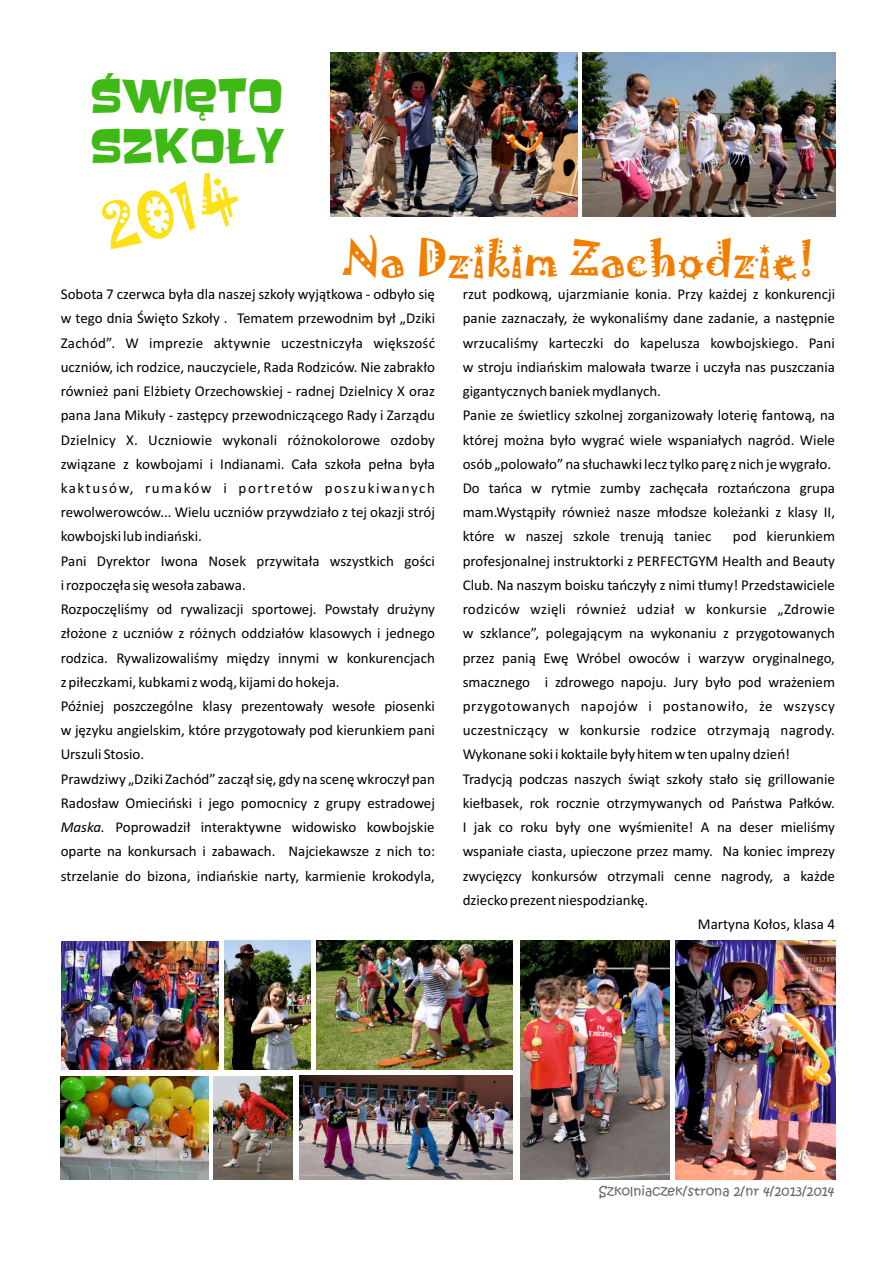
<style>
.page{position:relative;width:893px;height:1263px;background:#fff}
.page>*{position:absolute;margin:0;border:0;box-sizing:border-box;transform-origin:0 0}
.t1{font:57.75px "Jokerman";color:#fbe116}
.t2{font:43.95px "Jokerman";color:#f27e00}
.t3{font:41.85px/50.4px "Baveuse";color:#3eb915}
.t4{font:15px/24.2px "Calibri";color:#000}
.t5{font:15px "Calibri";letter-spacing:.02em;color:#000}
.t6{font:15px "Calibri";letter-spacing:.04em;color:#000}
.t7{font:13.05px "Kristen ITC";color:#686868}
.s1{font-style:italic}
</style>
<div class="page">
<img style="left:521px;top:941px;width:148px;height:238px">
<img style="left:214px;top:1076px;width:78px;height:104px">
<img style="left:61px;top:1076px;width:147px;height:104px">
<img style="left:583px;top:52px;width:252px;height:165px">
<img style="left:300px;top:1075px;width:213px;height:105px">
<img style="left:225px;top:941px;width:86px;height:129px">
<img style="left:316px;top:940px;width:196px;height:129px">
<img style="left:331px;top:52px;width:246px;height:165px">
<img style="left:676px;top:941px;width:159px;height:239px">
<img style="left:61px;top:941px;width:157px;height:128px">
<h3 class="t3" style="left:90px;top:73px;width:197px">ŚWIĘTO<br>SZKOŁY</h3>
<h1 class="t1" style="left:98px;top:203px;width:139px;rotate:-15deg">2014</h1>
<p class="t4" style="left:61px;top:283px;width:376px">Sobota 7 czerwca była dla naszej szkoły wyjątkowa - odbyło się w tego dnia Święto Szkoły . Tematem przewodnim był „Dziki Zachód”. W imprezie aktywnie uczestniczyła większość uczniów, ich rodzice, nauczyciele, Rada Rodziców. Nie zabrakło również pani Elżbiety Orzechowskiej - radnej Dzielnicy X oraz pana Jana Mikuły - zastępcy przewodniczącego Rady i Zarządu Dzielnicy X. Uczniowie wykonali różnokolorowe ozdoby związane z kowbojami i Indianami. Cała szkoła pełna była kaktusów, rumaków i portretów poszukiwanych rewolwerowców... Wielu uczniów przywdziało z tej okazji strój kowbojski lub indiański.<br>Pani Dyrektor Iwona Nosek przywitała wszystkich gości i rozpoczęła się wesoła zabawa.<br>Rozpoczęliśmy od rywalizacji sportowej. Powstały drużyny złożone z uczniów z różnych oddziałów klasowych i jednego rodzica. Rywalizowaliśmy między innymi w konkurencjach z piłeczkami, kubkami z wodą, kijami do hokeja.<br>Później poszczególne klasy prezentowały wesołe piosenki w języku angielskim, które przygotowały pod kierunkiem pani Urszuli Stosio.<br>Prawdziwy „Dziki Zachód” zaczął się, gdy na scenę wkroczył pan Radosław Omieciński i jego pomocnicy z grupy estradowej <span class="s1">Maska.</span> Poprowadził interaktywne widowisko kowbojskie oparte na konkursach i zabawach. Najciekawsze z nich to: strzelanie do bizona, indiańskie narty, karmienie krokodyla,</p>
<p class="t4" style="left:463px;top:283px;width:374px">rzut podkową, ujarzmianie konia. Przy każdej z konkurencji panie zaznaczały, że wykonaliśmy dane zadanie, a następnie wrzucaliśmy karteczki do kapelusza kowbojskiego. Pani w stroju indiańskim malowała twarze i uczyła nas puszczania gigantycznych baniek mydlanych.<br>Panie ze świetlicy szkolnej zorganizowały loterię fantową, na której można było wygrać wiele wspaniałych nagród. Wiele osób „polowało” na słuchawki lecz tylko parę z nich je wygrało.<br>Do tańca w rytmie zumby zachęcała roztańczona grupa mam.Wystąpiły również nasze młodsze koleżanki z klasy II, które w naszej szkole trenują taniec</p>
<h2 class="t2" style="left:343px;top:238px;width:474px">Na Dzikim Zachodzie!</h2>
<p class="t4" style="left:733px;top:526px;width:104px">pod kierunkiem</p>
<p class="t4" style="left:463px;top:550px;width:374px">profesjonalnej instruktorki z PERFECTGYM Health and Beauty</p>
<p class="t4" style="left:463px;top:574px;width:374px">Club. Na naszym boisku tańczyły z nimi tłumy! Przedstawiciele</p>
<p class="t5" style="left:463px;top:603px;width:374px">rodziców wzięli również udział w konkursie „Zdrowie</p>
<p class="t4" style="left:463px;top:622px;width:374px">w szklance”, polegającym na wykonaniu z przygotowanych</p>
<p class="t4" style="left:463px;top:647px;width:374px">przez panią Ewę Wróbel owoców i warzyw oryginalnego,</p>
<p class="t4" style="left:463px;top:671px;width:374px">smacznego i zdrowego napoju. Jury było pod wrażeniem</p>
<p class="t6" style="left:463px;top:700px;width:374px">przygotowanych napojów i postanowiło, że wszyscy</p>
<p class="t5" style="left:463px;top:724px;width:374px">uczestniczący w konkursie rodzice otrzymają nagrody.</p>
<p class="t4" style="left:463px;top:744px;width:329px">Wykonane soki i koktaile były hitem w ten upalny dzień!</p>
<p class="t4" style="left:463px;top:768px;width:374px">Tradycją podczas naszych świąt szkoły stało się grillowanie</p>
<p class="t4" style="left:463px;top:792px;width:374px">kiełbasek, rok rocznie otrzymywanych od Państwa Pałków.</p>
<p class="t4" style="left:463px;top:816px;width:374px">I jak co roku były one wyśmienite! A na deser mieliśmy</p>
<p class="t4" style="left:463px;top:840px;width:374px">wspaniałe ciasta, upieczone przez mamy. Na koniec imprezy</p>
<p class="t4" style="left:463px;top:865px;width:374px">zwycięzcy konkursów otrzymali cenne nagrody, a każde</p>
<p class="t4" style="left:463px;top:889px;width:187px">dziecko prezent niespodziankę.</p>
<p class="t4" style="left:698px;top:913px;width:139px">Martyna Kołos, klasa 4</p>
<p class="t7" style="left:599px;top:1182px;width:237px">SZKOLNIACZEK/STRONA 2/NR 4/2013/2014</p>
</div>
